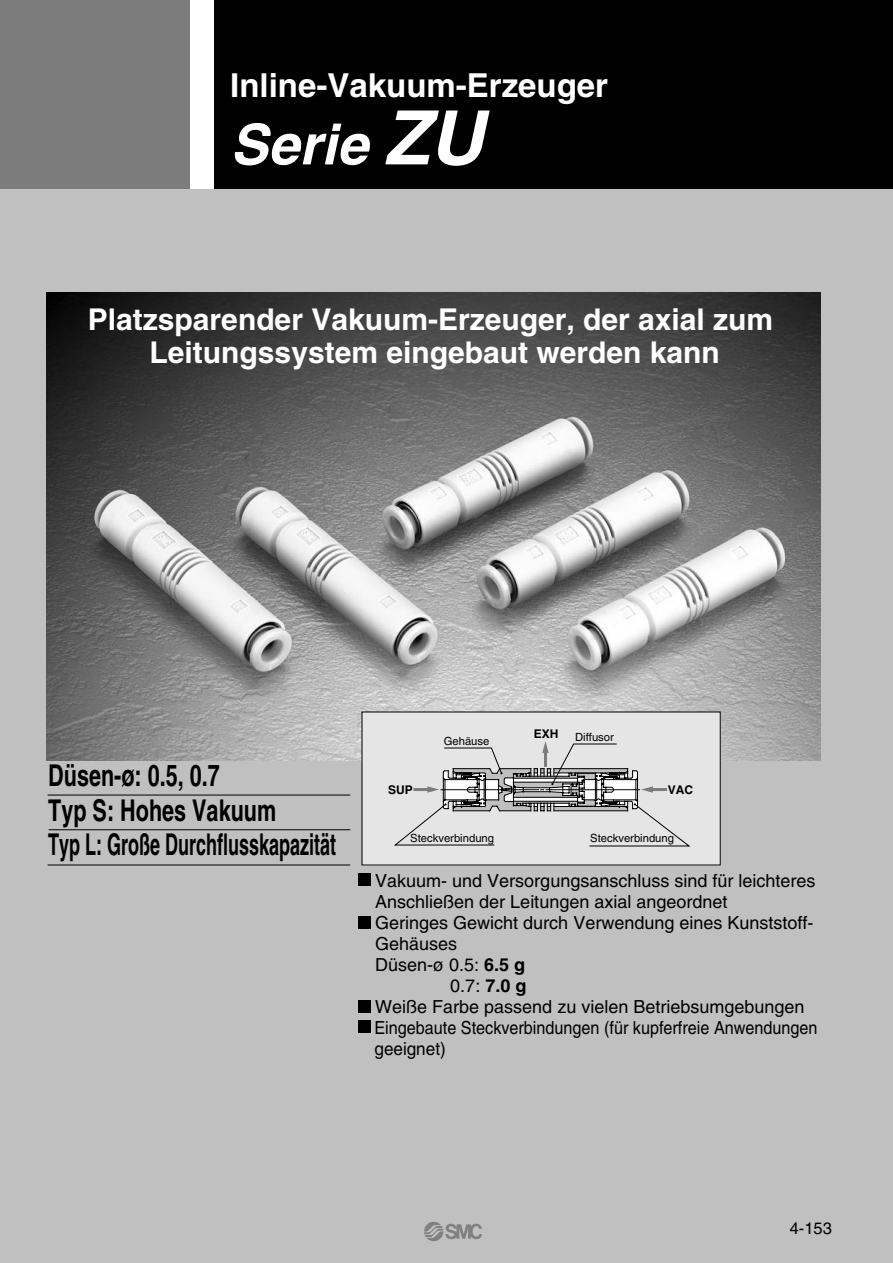
<style>
.page{position:relative;width:893px;height:1263px;background:#fff}
.page>*{position:absolute;margin:0;border:0;box-sizing:border-box;transform-origin:0 0}
.t1{font:italic 700 56.25px "Helvetica";color:#fff}
.t2{font:700 33px "Helvetica";color:#fff}
.t3{font:700 30px/33px "Helvetica";color:#fff;text-align:center}
.t4{font:700 30px/34.5px "Helvetica";color:#000;scale:.72 1}
.t5{font:18px "Helvetica";color:#000}
.t6{font:18px "Helvetica";color:#000;scale:.9 1}
.t7{font:18px "Helvetica";color:#000;scale:.95 1}
.t8{font:16.5px "Helvetica";color:#000}
.t9{font:700 12px "Helvetica";color:#000}
.t10{font:11.25px "Helvetica";color:#000}
.s1{font-size:75px}
.s2{font-weight:700}
</style>
<div class="page">
<div style="left:0;top:189px;width:893px;height:1074px;background:#c0c0c0"></div>
<div style="left:215px;top:0;width:678px;height:189px;background:#000"></div>
<div style="left:0;top:0;width:190px;height:189px;background:#7c7c7c"></div>
<img style="left:47px;top:293px;width:774px;height:467px">
<div style="left:362px;top:712px;width:358px;height:153px;background:#e5e5e5"></div>
<hr style="left:48px;top:795px;width:302px;height:1px;background:#000">
<hr style="left:49px;top:829px;width:301px;height:1px;background:#000">
<hr style="left:48px;top:865px;width:302px;height:1px;background:#000">
<svg style="left:394px;top:741px;width:296px;height:105px"></svg>
<div style="left:358px;top:873px;width:12px;height:12px;background:#000"></div>
<div style="left:358px;top:916px;width:12px;height:12px;background:#000"></div>
<div style="left:358px;top:1001px;width:12px;height:12px;background:#000"></div>
<div style="left:358px;top:1020px;width:12px;height:13px;background:#000"></div>
<svg style="left:424px;top:1222px;width:58px;height:19px"></svg>
<p class="t2" style="left:230px;top:65px;width:379px">Inline-Vakuum-Erzeuger</p>
<p class="t1" style="left:230px;top:110px;width:255px">Serie <span class="s1">ZU</span></p>
<p class="t3" style="left:88px;top:303px;width:687px">Platzsparender Vakuum-Erzeuger, der axial zum<br>Leitungssystem eingebaut werden kann</p>
<p class="t4" style="left:48px;top:758px;width:402px">Düsen-ø: 0.5, 0.7<br>Typ S: Hohes Vakuum<br>Typ L: Große Durchflusskapazität</p>
<p class="t9" style="left:388px;top:782px;width:26px">SUP</p>
<p class="t10" style="left:444px;top:734px;width:47px">Gehäuse</p>
<p class="t9" style="left:534px;top:726px;width:26px">EXH</p>
<p class="t10" style="left:575px;top:730px;width:40px">Diffusor</p>
<p class="t9" style="left:668px;top:782px;width:27px">VAC</p>
<p class="t10" style="left:410px;top:831px;width:85px">Steckverbindung</p>
<p class="t10" style="left:590px;top:832px;width:85px">Steckverbindung</p>
<p class="t5" style="left:375px;top:870px;width:442px">Vakuum- und Versorgungsanschluss sind für leichteres</p>
<p class="t5" style="left:375px;top:891px;width:354px">Anschließen der Leitungen axial angeordnet</p>
<p class="t5" style="left:375px;top:912px;width:440px">Geringes Gewicht durch Verwendung eines Kunststoff-</p>
<p class="t5" style="left:375px;top:933px;width:84px">Gehäuses</p>
<p class="t5" style="left:375px;top:954px;width:152px">Düsen-ø 0.5: <span class="s2">6.5 g</span></p>
<p class="t5" style="left:450px;top:975px;width:78px">0.7: <span class="s2">7.0 g</span></p>
<p class="t5" style="left:375px;top:996px;width:431px">Weiße Farbe passend zu vielen Betriebsumgebungen</p>
<p class="t6" style="left:374px;top:1017px;width:494px">Eingebaute Steckverbindungen (für kupferfreie Anwendungen</p>
<p class="t7" style="left:374px;top:1038px;width:77px">geeignet)</p>
<p class="t8" style="left:790px;top:1219px;width:44px">4-153</p>
</div>
